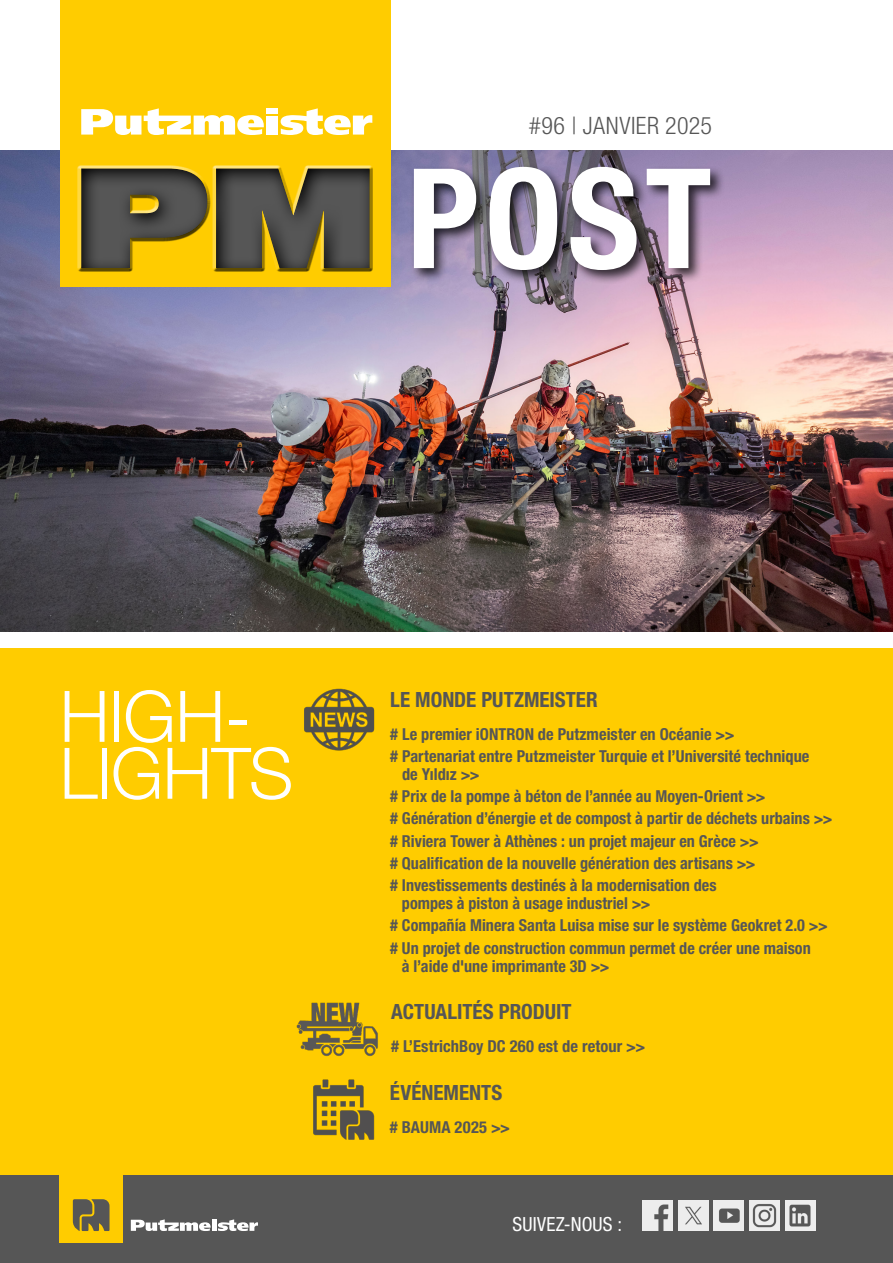
<style>
.page{position:relative;width:893px;height:1263px;background:#fff}
.page>*{position:absolute;margin:0;border:0;box-sizing:border-box;transform-origin:0 0}
.t1{font:300 71.1px/56.8px "Helvetica Neue LT Pro";letter-spacing:-.015em;color:#fff}
.t2{font:300 condensed 24px "Helvetica Neue LT Pro";letter-spacing:.02em;color:#565656}
.t3{font:700 condensed 21px "Helvetica Neue LT Pro";color:#565656}
.t4{font:condensed 19.5px "Helvetica Neue LT Pro";letter-spacing:.01em;color:#fff}
.t5{font:700 condensed 16.5px/22.2px "Helvetica Neue LT Pro";letter-spacing:.005em;color:#565656}
</style>
<div class="page">
<img style="left:0;top:151px;width:893px;height:480px">
<div style="left:0;top:1156px;width:893px;height:107px;background:#565656"></div>
<div style="left:60px;top:0;width:330px;height:287px;background:#fc0"></div>
<svg style="left:77px;top:149px;width:314px;height:127px"></svg>
<div style="left:266px;top:116px;width:12px;height:19px;background:#fff"></div>
<svg style="left:281px;top:108px;width:91px;height:27px"></svg>
<svg style="left:81px;top:108px;width:183px;height:27px"></svg>
<div style="left:266px;top:108px;width:12px;height:6px;background:#fff"></div>
<div style="left:60px;top:1137px;width:63px;height:105px;background:#fc0"></div>
<svg style="left:59px;top:1199px;width:757px;height:44px"></svg>
<div style="left:410px;top:163px;width:315px;height:122px;background:#000;opacity:.75"></div>
<svg style="left:414px;top:167px;width:296px;height:103px"></svg>
<img style="left:642px;top:1200px;width:31px;height:30px">
<img style="left:678px;top:1200px;width:30px;height:30px">
<img style="left:714px;top:1200px;width:30px;height:30px">
<img style="left:749px;top:1200px;width:30px;height:30px">
<div style="left:785px;top:1200px;width:30px;height:30px;background:#ededed"></div>
<img style="left:789px;top:1204px;width:22px;height:23px">
<div style="left:0;top:648px;width:893px;height:527px;background:#fc0"></div>
<img style="left:304px;top:688px;width:71px;height:63px">
<img style="left:313px;top:1079px;width:62px;height:61px">
<img style="left:296px;top:1002px;width:82px;height:55px">
<h2 class="t2" style="left:529px;top:112px;width:184px">#96 | JANVIER 2025</h2>
<h1 class="t1" style="left:60px;top:687px;width:235px">HIGH-<br>LIGHTS</h1>
<p class="t3" style="left:390px;top:687px;width:209px">LE MONDE PUTZMEISTER</p>
<p class="t5" style="left:390px;top:722px;width:421px"># Le premier iONTRON de Putzmeister en Océanie &gt;&gt;<br># Partenariat entre Putzmeister Turquie et l’Université technique</p>
<p class="t5" style="left:390px;top:763px;width:444px;text-indent:12px">de Yıldız &gt;&gt;<br># Prix de la pompe à béton de l’année au Moyen-Orient &gt;&gt;<br># Génération d’énergie et de compost à partir de déchets urbains &gt;&gt; # Riviera Tower à Athènes : un projet majeur en Grèce &gt;&gt;<br># Qualification de la nouvelle génération des artisans &gt;&gt;<br># Investissements destinés à la modernisation des</p>
<p class="t5" style="left:390px;top:892px;width:439px;text-indent:12px">pompes à piston à usage industriel &gt;&gt;<br># Compañía Minera Santa Luisa mise sur le système Geokret 2.0 &gt;&gt; # Un projet de construction commun permet de créer une maison</p>
<p class="t5" style="left:402px;top:954px;width:209px">à l’aide d'une imprimante 3D &gt;&gt;</p>
<p class="t3" style="left:391px;top:999px;width:182px">ACTUALITÉS PRODUIT</p>
<p class="t5" style="left:391px;top:1035px;width:256px"># L’EstrichBoy DC 260 est de retour &gt;&gt;</p>
<p class="t3" style="left:390px;top:1080px;width:114px">ÉVÉNEMENTS</p>
<p class="t5" style="left:390px;top:1115px;width:122px"># BAUMA 2025 &gt;&gt;</p>
<p class="t4" style="left:512px;top:1212px;width:111px">SUIVEZ-NOUS :</p>
</div>
